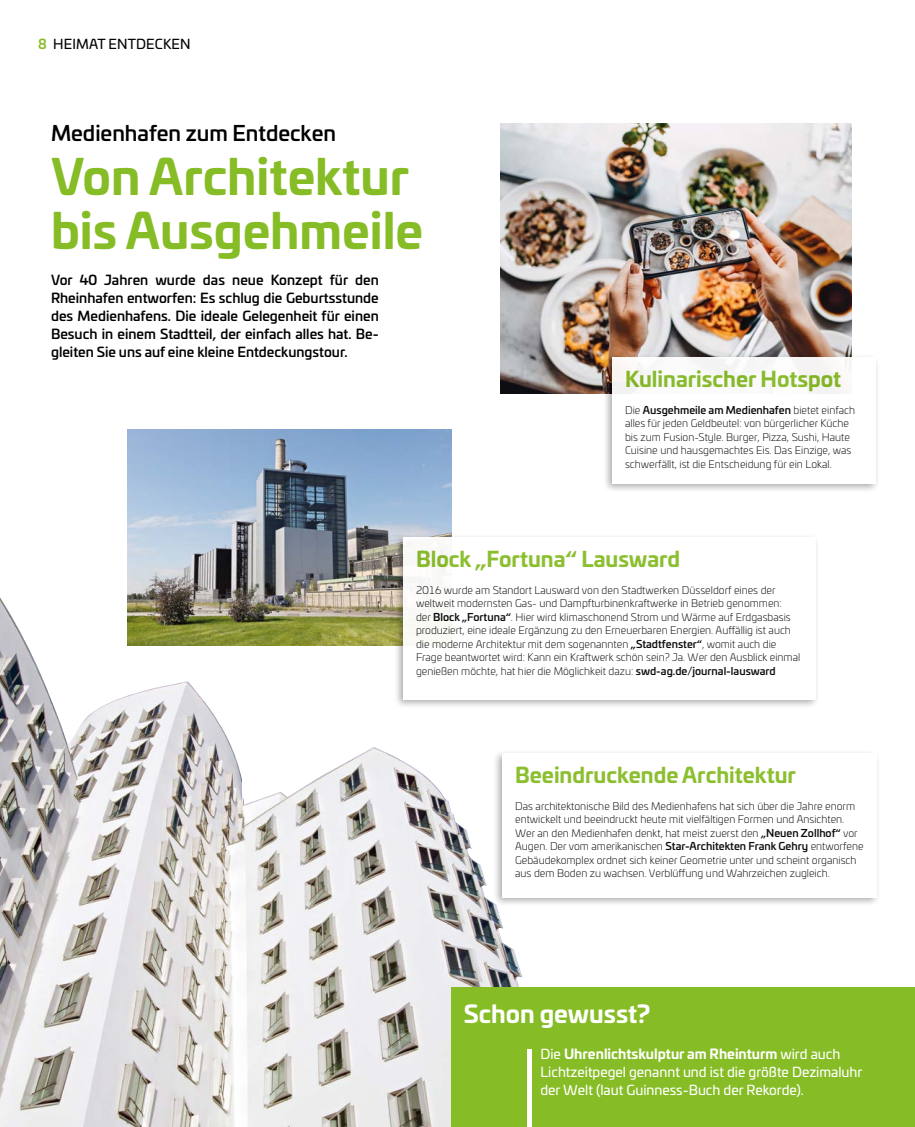
<style>
.page{position:relative;width:915px;height:1127px;background:#fff}
.page>*{position:absolute;margin:0;border:0;box-sizing:border-box;transform-origin:0 0}
.t1{font:700 48px/54px "Univiafor SWD";color:#86bc25}
.t2{font:700 24px "Univiafor SWD";color:#fff}
.t3{font:700 21px "Univiafor SWD";color:#86bc25}
.t4{font:500 21px "Univiafor SWD";color:#000}
.t5{font:500 13.5px/18px "Univiafor SWD";color:#000;text-align:justify}
.t6{font:13.5px/18px "Univiafor SWD";color:#fff}
.t7{font:13.5px "Univiafor SWD";letter-spacing:.01em;color:#000}
.t8{font:300 10.5px/13.5px "Univiafor SWD";color:#000}
.s1{font-weight:500;color:#86bc25}
.s2{font-weight:500}
.s3{font-weight:700}
</style>
<div class="page">
<img style="left:0;top:597px;width:522px;height:530px">
<img style="left:500px;top:123px;width:350px;height:270px">
<div style="left:492px;top:749px;width:388px;height:158px;background:#000;opacity:.35"></div>
<div style="left:502px;top:753px;width:374px;height:144px;background:#fff"></div>
<div style="left:601px;top:353px;width:278px;height:140px;background:#000;opacity:.35"></div>
<div style="left:612px;top:357px;width:263px;height:126px;background:#fff"></div>
<img style="left:128px;top:429px;width:323px;height:216px">
<div style="left:392px;top:533px;width:428px;height:176px;background:#000;opacity:.35"></div>
<div style="left:403px;top:537px;width:412px;height:162px;background:#fff"></div>
<div style="left:451px;top:987px;width:463px;height:140px;background:#86bc25"></div>
<hr style="left:527px;top:1050px;width:4px;height:77px;background:#fff">
<p class="t7" style="left:38px;top:34px;width:154px"><span class="s1">8</span> HEIMAT ENTDECKEN</p>
<h3 class="t4" style="left:51px;top:117px;width:286px">Medienhafen zum Entdecken</h3>
<h1 class="t1" style="left:51px;top:146px;width:373px">Von Architektur bis Ausgehmeile</h1>
<p class="t5" style="left:51px;top:270px;width:329px">Vor 40 Jahren wurde das neue Konzept für den Rheinhafen entworfen: Es schlug die Geburtsstunde des Medienhafens. Die ideale Gelegenheit für einen Besuch in einem Stadtteil, der einfach alles hat. Be&shy;gleiten Sie uns auf eine kleine Entdeckungstour.</p>
<h3 class="t3" style="left:625px;top:362px;width:217px">Kulinarischer Hotspot</h3>
<p class="t8" style="left:625px;top:403px;width:231px">Die <span class="s2">Ausgehmeile am Medienhafen</span> bietet einfach alles für jeden Geldbeutel: von bürgerlicher Küche bis zum Fusion-Style. Burger, Pizza, Sushi, Haute Cuisine und hausgemachtes Eis. Das Einzige, was schwerfällt, ist die Entscheidung für ein Lokal.</p>
<h3 class="t3" style="left:416px;top:542px;width:266px">Block „Fortuna“ Lausward</h3>
<p class="t8" style="left:416px;top:583px;width:385px">2016 wurde am Standort Lausward von den Stadtwerken Düsseldorf eines der weltweit modernsten Gas- und Dampfturbinenkraftwerke in Betrieb genommen:<br>der <span class="s2">Block „Fortuna“</span>. Hier wird klimaschonend Strom und Wärme auf Erdgasbasis produziert, eine ideale Ergänzung zu den Erneuerbaren Energien. Auffällig ist auch die moderne Architektur mit dem sogenannten <span class="s2">„Stadtfenster“</span>, womit auch die Frage beantwortet wird: Kann ein Kraftwerk schön sein? Ja. Wer den Ausblick einmal genießen möchte, hat hier die Möglichkeit dazu: <span class="s2">swd-ag.de/journal-lausward</span></p>
<h3 class="t3" style="left:515px;top:758px;width:282px">Beeindruckende Architektur</h3>
<p class="t8" style="left:515px;top:799px;width:350px">Das architektonische Bild des Medienhafens hat sich über die Jahre enorm entwickelt und beeindruckt heute mit vielfältigen Formen und Ansichten.<br>Wer an den Medienhafen denkt, hat meist zuerst den <span class="s2">„Neuen Zollhof“</span> vor Augen. Der vom amerikanischen <span class="s2">Star-Architekten Frank Gehry</span> entworfene Gebäudekomplex ordnet sich keiner Geometrie unter und scheint organisch aus dem Boden zu wachsen. Verblüffung und Wahrzeichen zugleich.</p>
<h2 class="t2" style="left:463px;top:995px;width:188px">Schon gewusst?</h2>
<p class="t6" style="left:540px;top:1044px;width:323px">Die <span class="s3">Uhrenlichtskulptur am Rheinturm</span> wird auch<br>Lichtzeitpegel genannt und ist die größte Dezimaluhr der Welt (laut Guinness-Buch der Rekorde).</p>
</div>
